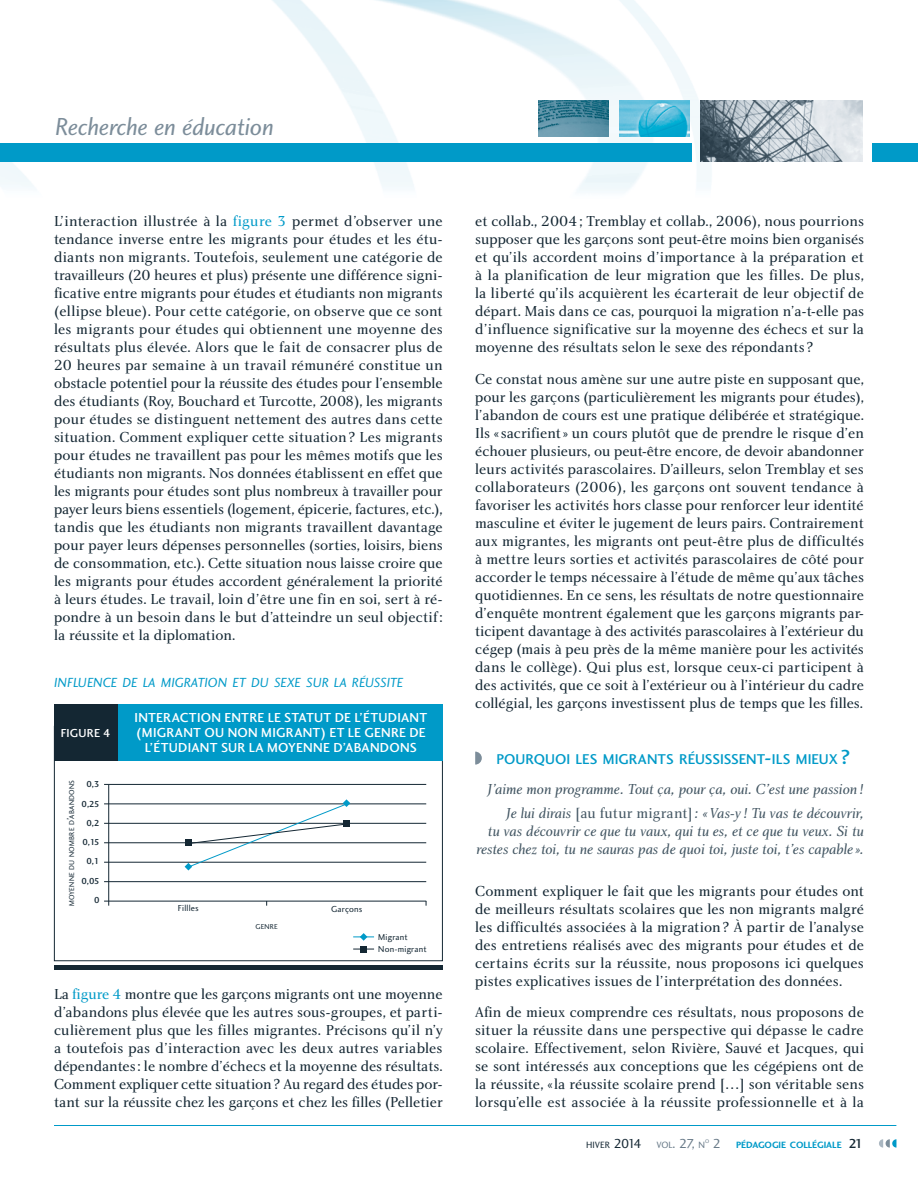
<style>
.page{position:relative;width:918px;height:1188px;background:#fff}
.page>*{position:absolute;margin:0;border:0;box-sizing:border-box;transform-origin:0 0}
.t1{font:25.5px "Charlotte Sans Book Italic Plain";letter-spacing:-.005em;color:#7c8d9a}
.t2{font:15px/18px "Charlotte Book Plain";color:#142733;text-align:justify}
.t3{font:15px/24.8px "Charlotte Book Italic Plain";color:#425562;text-align:right}
.t4{font:14.7px "Charlotte Sans Medium Plain";letter-spacing:.005em;color:#009ac8}
.t5{font:13.65px "Charlotte Sans Book Italic Plain";letter-spacing:-.005em;color:#009ac8}
.t6{font:13.5px/15px "Charlotte Sans Medium Plain";letter-spacing:.02em;color:#fff;text-align:center}
.t7{font:12px "Charlotte Sans Medium Plain";letter-spacing:.02em;color:#fff}
.t8{font:9.45px "Charlotte Sans Bold Plain";color:#009ac8}
.t9{font:9.45px "Charlotte Sans Book Plain";color:#142733}
.t10{font:9px "Charlotte Sans Book Plain";letter-spacing:.025em;color:#142733}
.t11{font:9px "Charlotte Sans Medium Plain";color:#142733}
.t12{font:7.35px "Charlotte Sans Book Plain";letter-spacing:.03em;color:#142733}
.t13{font:5.55px "Charlotte Sans Book Plain";color:#687a88}
.s1{color:#009ac8}
.s2{font-size:10.5px}
.s3{font-size:21px}
.s4{font-family:"Charlotte Book Plain"}
.s5{font-size:13.5px}
.s6{color:#687a88}
.s7{font-size:13.5px;color:#687a88}
.s8{font-family:"Charlotte Sans Book Plain";font-size:13.5px;color:#687a88}
.s9{font-family:"Charlotte Sans Medium Plain";font-size:13.5px;color:#142733}
</style>
<div class="page">
<img style="left:0;top:0;width:905px;height:192px">
<img style="left:701px;top:101px;width:162px;height:61px">
<img style="left:619px;top:101px;width:70px;height:36px">
<img style="left:538px;top:101px;width:71px;height:36px">
<svg style="left:879px;top:1139px;width:17px;height:9px"></svg>
<hr style="left:54px;top:1125px;width:842px;height:1px;background:#009ac8">
<div style="left:872px;top:144px;width:46px;height:18px;background:#009ac8"></div>
<div style="left:0;top:144px;width:691px;height:18px;background:#009ac8"></div>
<img style="left:905px;top:143px;width:13px;height:1px">
<svg style="left:475px;top:752px;width:7px;height:13px"></svg>
<hr style="left:54px;top:965px;width:389px;height:4px;background:#142733">
<hr style="left:108px;top:785px;width:1px;height:121px;background:#142733">
<hr style="left:104px;top:901px;width:322px;height:1px;background:#142733">
<hr style="left:104px;top:881px;width:322px;height:1px;background:#142733">
<hr style="left:104px;top:862px;width:322px;height:1px;background:#142733">
<hr style="left:104px;top:843px;width:322px;height:1px;background:#142733">
<hr style="left:104px;top:823px;width:322px;height:1px;background:#142733">
<hr style="left:104px;top:804px;width:322px;height:1px;background:#142733">
<hr style="left:104px;top:784px;width:322px;height:1px;background:#142733">
<div style="left:360px;top:946px;width:7px;height:7px;background:#142733"></div>
<svg style="left:353px;top:949px;width:21px;height:1px"></svg>
<div style="left:54px;top:705px;width:389px;height:56px;background:#142733"></div>
<div style="left:118px;top:704px;width:325px;height:57px;background:#009ac8"></div>
<svg style="left:353px;top:933px;width:21px;height:8px"></svg>
<svg style="left:185px;top:799px;width:165px;height:72px"></svg>
<h1 class="t1" style="left:55px;top:116px;width:220px">Recherche en éducation</h1>
<p class="t2" style="left:54px;top:213px;width:390px">L’interaction illustrée à la <span class="s1">figure 3</span> permet d’observer une tendance inverse entre les migrants pour études et les étu&shy;diants non migrants. Toutefois, seulement une catégorie de travailleurs (20 heures et plus) présente une différence signi&shy;ficative entre migrants pour études et étudiants non migrants (ellipse bleue). Pour cette catégorie, on observe que ce sont les migrants pour études qui obtiennent une moyenne des résultats plus élevée. Alors que le fait de consacrer plus de 20 heures par semaine à un travail rémunéré constitue un obstacle potentiel pour la réussite des études pour l’ensemble des étudiants (Roy, Bouchard et Turcotte, 2008), les migrants pour études se distinguent nettement des autres dans cette situation. Comment expliquer cette situation ? Les migrants pour études ne travaillent pas pour les mêmes motifs que les étudiants non migrants. Nos données établissent en effet que les migrants pour études sont plus nombreux à travailler pour payer leurs biens essentiels (logement, épicerie, factures, etc.), tandis que les étudiants non migrants travaillent davantage pour payer leurs dépenses personnelles (sorties, loisirs, biens de consommation, etc.). Cette situation nous laisse croire que les migrants pour études accordent généralement la priorité à leurs études. Le travail, loin d’être une fin en soi, sert à ré&shy;pondre à un besoin dans le but d’atteindre un seul objectif : la réussite et la diplomation.</p>
<p class="t5" style="left:54px;top:677px;width:351px">INFLUENCE DE LA MIGRATION ET DU SEXE SUR LA RÉUSSITE</p>
<p class="t7" style="left:61px;top:729px;width:51px">FIGURE 4</p>
<p class="t12" style="left:69px;top:906px;width:128px;rotate:-90deg">MOYENNE DU NOMBRE D<span class="s2">’</span>ABANDONS</p>
<p class="t11" style="left:86px;top:781px;width:15px">0,3</p>
<p class="t11" style="left:82px;top:800px;width:19px">0,25</p>
<p class="t11" style="left:86px;top:819px;width:15px">0,2</p>
<p class="t11" style="left:83px;top:838px;width:19px">0,15</p>
<p class="t11" style="left:86px;top:858px;width:15px">0,1</p>
<p class="t11" style="left:81px;top:877px;width:20px">0,05</p>
<p class="t11" style="left:94px;top:896px;width:7px">0</p>
<p class="t6" style="left:135px;top:711px;width:294px">INTERACTION ENTRE LE STATUT DE L’ÉTUDIANT (MIGRANT OU NON MIGRANT) ET LE GENRE DE<br>L’ÉTUDIANT SUR LA MOYENNE D’ABANDONS</p>
<p class="t10" style="left:178px;top:905px;width:22px">Fillles</p>
<p class="t10" style="left:331px;top:905px;width:33px">Garçons</p>
<p class="t12" style="left:256px;top:923px;width:24px">GENRE</p>
<p class="t10" style="left:378px;top:933px;width:31px">Migrant</p>
<p class="t10" style="left:378px;top:946px;width:50px">Non-migrant</p>
<p class="t2" style="left:54px;top:987px;width:390px">La <span class="s1">figure 4</span> montre que les garçons migrants ont une moyenne d’abandons plus élevée que les autres sous-groupes, et parti&shy;culièrement plus que les filles migrantes. Précisons qu’il n’y a toutefois pas d’interaction avec les deux autres variables dépendantes : le nombre d’échecs et la moyenne des résultats.<br>Comment expliquer cette situation ? Au regard des études por&shy;tant sur la réussite chez les garçons et chez les filles (Pelletier</p>
<p class="t2" style="left:475px;top:213px;width:390px">et collab., 2004 ; Tremblay et collab., 2006), nous pourrions supposer que les garçons sont peut-être moins bien organisés et qu’ils accordent moins d’importance à la préparation et à la planification de leur migration que les filles. De plus, la liberté qu’ils acquièrent les écarterait de leur objectif de départ. Mais dans ce cas, pourquoi la migration n’a-t-elle pas d’influence significative sur la moyenne des échecs et sur la moyenne des résultats selon le sexe des répondants ?</p>
<p class="t2" style="left:475px;top:371px;width:390px">Ce constat nous amène sur une autre piste en supposant que, pour les garçons (particulièrement les migrants pour études), l’abandon de cours est une pratique délibérée et stratégique.<br>Ils « sacrifient » un cours plutôt que de prendre le risque d’en échouer plusieurs, ou peut-être encore, de devoir abandonner leurs activités parascolaires. D’ailleurs, selon Tremblay et ses collaborateurs (2006), les garçons ont souvent tendance à favoriser les activités hors classe pour renforcer leur identité masculine et éviter le jugement de leurs pairs. Contrairement aux migrantes, les migrants ont peut-être plus de difficultés à mettre leurs sorties et activités parascolaires de côté pour accorder le temps nécessaire à l’étude de même qu’aux tâches quotidiennes. En ce sens, les résultats de notre questionnaire d’enquête montrent également que les garçons migrants par&shy;ticipent davantage à des activités parascolaires à l’extérieur du cégep (mais à peu près de la même manière pour les activités dans le collège). Qui plus est, lorsque ceux-ci participent à des activités, que ce soit à l’extérieur ou à l’intérieur du cadre collégial, les garçons investissent plus de temps que les filles.</p>
<p class="t4" style="left:496px;top:753px;width:355px">POURQUOI LES MIGRANTS RÉUSSISSENT<span class="s3">-</span>ILS MIEUX <span class="s3">?</span></p>
<p class="t3" style="left:488px;top:778px;width:378px">J’aime mon programme. Tout ça, pour ça, oui. C’est une passion !<br>Je lui dirais <span class="s4">[au futur migrant]</span> : « Vas-y ! Tu vas te découvrir,</p>
<p class="t3" style="left:476px;top:824px;width:389px;line-height:18px">tu vas découvrir ce que tu vaux, qui tu es, et ce que tu veux. Si tu restes chez toi, tu ne sauras pas de quoi toi, juste toi, t’es capable ».</p>
<p class="t2" style="left:475px;top:883px;width:390px">Comment expliquer le fait que les migrants pour études ont de meilleurs résultats scolaires que les non migrants malgré les difficultés associées à la migration ? À partir de l’analyse des entretiens réalisés avec des migrants pour études et de certains écrits sur la réussite, nous proposons ici quelques pistes explicatives issues de l’interprétation des données.</p>
<p class="t2" style="left:475px;top:1005px;width:390px">Afin de mieux comprendre ces résultats, nous proposons de situer la réussite dans une perspective qui dépasse le cadre scolaire. Effectivement, selon Rivière, Sauvé et Jacques, qui se sont intéressés aux conceptions que les cégépiens ont de la réussite, « la réussite scolaire prend […] son véritable sens lorsqu’elle est associée à la réussite professionnelle et à la</p>
<p class="t9" style="left:586px;top:1141px;width:120px">HIVER <span class="s5">2014</span> <span class="s6">VOL</span><span class="s7">. 27,</span> <span class="s6">N</span></p>
<p class="t13" style="left:705px;top:1139px;width:6px">O</p>
<p class="t8" style="left:713px;top:1141px;width:152px"><span class="s8">2</span> PÉDAGOGIE COLLÉGIALE <span class="s9">21</span></p>
</div>
